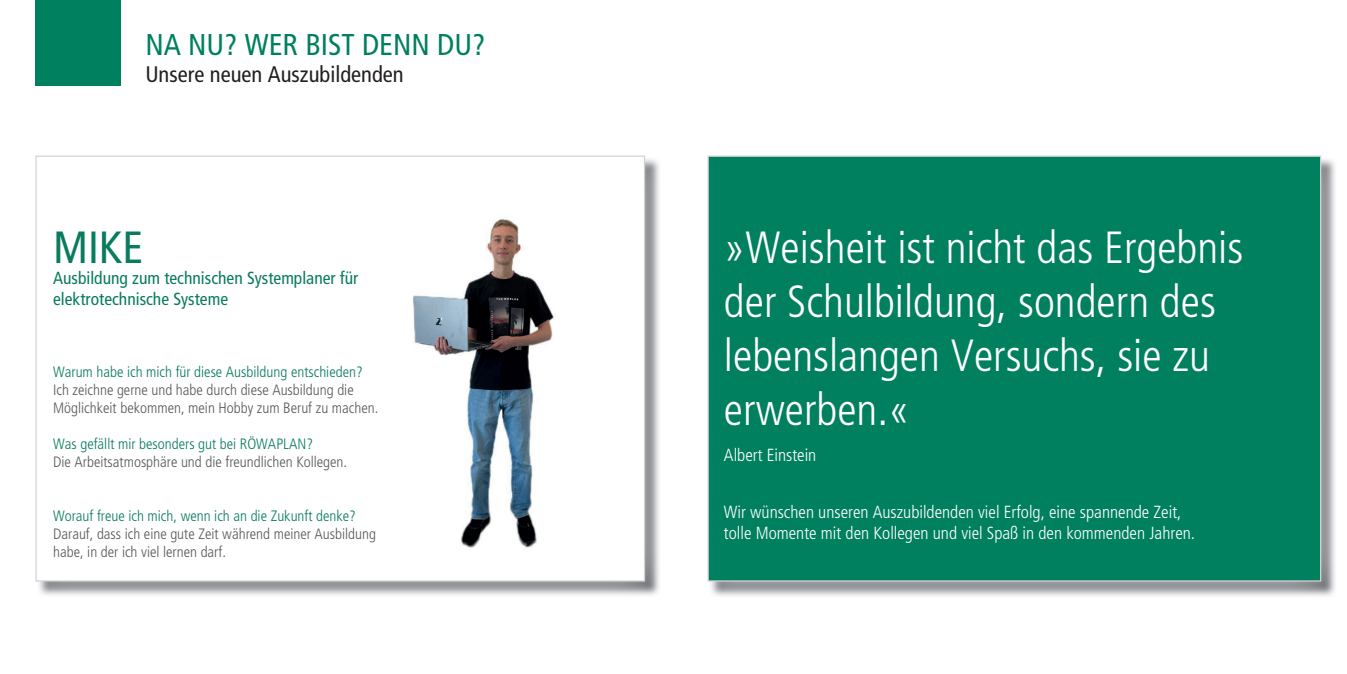
<style>
.page{position:relative;width:1347px;height:674px;background:#fff}
.page>*{position:absolute;margin:0;border:0;box-sizing:border-box;transform-origin:0 0}
.t1{font:300 condensed 45px/54px "Frutiger";color:#fff}
.t2{font:condensed 45px "Frutiger LT";color:#097b5e}
.t3{font:condensed 30px "Frutiger LT";color:#00805f}
.t4{font:condensed 22.5px "Frutiger LT";color:#231f20}
.t5{font:300 condensed 17.5px/21px "Frutiger";color:#fff}
.t6{font:condensed 17.5px/21px "Frutiger LT";color:#097b5e}
.t7{font:300 condensed 15px/18px "Frutiger";color:#57585a}
.t8{font:300 condensed 15px "Frutiger";color:#097b5e}
</style>
<div class="page">
<img style="left:37px;top:158px;width:622px;height:437px">
<div style="left:36px;top:156px;width:608px;height:424px;background:#fff"></div>
<img style="left:413px;top:218px;width:141px;height:330px">
<img style="left:709px;top:157px;width:626px;height:439px">
<div style="left:707px;top:155px;width:614px;height:426px;background:#00805f;border:1px solid #d1d2d4"></div>
<div style="left:35px;top:0;width:85px;height:85px;background:#00805f"></div>
<h2 class="t3" style="left:145px;top:27px;width:341px">NA NU? WER BIST DENN DU?</h2>
<h3 class="t4" style="left:145px;top:61px;width:260px">Unsere neuen Auszubildenden</h3>
<h1 class="t2" style="left:53px;top:221px;width:92px">MIKE</h1>
<p class="t6" style="left:53px;top:267px;width:307px">Ausbildung zum technischen Systemplaner für elektrotechnische Systeme</p>
<p class="t8" style="left:53px;top:363px;width:311px">Warum habe ich mich für diese Ausbildung entschieden?</p>
<p class="t7" style="left:53px;top:381px;width:327px">Ich zeichne gerne und habe durch diese Ausbildung die<br>Möglichkeit bekommen, mein Hobby zum Beruf zu machen.</p>
<p class="t8" style="left:53px;top:435px;width:261px">Was gefällt mir besonders gut bei RÖWAPLAN?</p>
<p class="t7" style="left:53px;top:453px;width:295px">Die Arbeitsatmosphäre und die freundlichen Kollegen.</p>
<p class="t8" style="left:53px;top:507px;width:304px">Worauf freue ich mich, wenn ich an die Zukunft denke?</p>
<p class="t7" style="left:53px;top:525px;width:324px">Darauf, dass ich eine gute Zeit während meiner Ausbildung habe, in der ich viel lernen darf.</p>
<h1 class="t1" style="left:724px;top:221px;width:521px">»Weisheit ist nicht das Ergebnis der Schulbildung, sondern des lebenslangen Versuchs, sie zu erwerben.«</h1>
<p class="t5" style="left:724px;top:444px;width:94px">Albert Einstein</p>
<p class="t5" style="left:724px;top:501px;width:472px">Wir wünschen unseren Auszubildenden viel Erfolg, eine spannende Zeit, tolle Momente mit den Kollegen und viel Spaß in den kommenden Jahren.</p>
</div>
